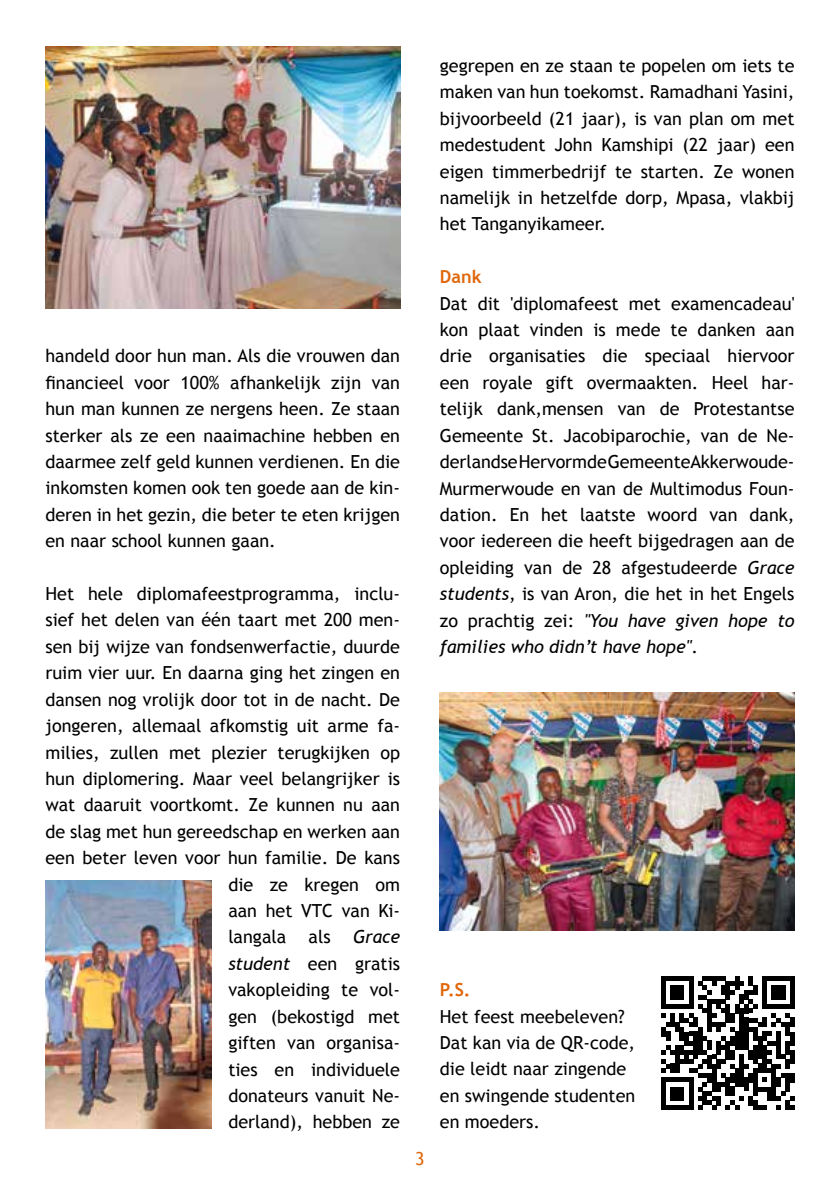
<style>
.page{position:relative;width:840px;height:1191px;background:#fff}
.page>*{position:absolute;margin:0;border:0;box-sizing:border-box;transform-origin:0 0}
.t1{font:18px/26.4px "Trebuchet MS";color:#000;text-align:justify}
.t2{font:700 18px "Trebuchet MS";color:#e0670b}
.t3{font:18px "Trebuchet MS";color:#e0670b}
.s1{font-style:italic}
</style>
<div class="page">
<img style="left:45px;top:47px;width:355px;height:261px">
<img style="left:439px;top:692px;width:355px;height:238px">
<img style="left:45px;top:881px;width:166px;height:247px">
<svg style="left:661px;top:976px;width:133px;height:133px"></svg>
<p class="t1" style="left:45px;top:343px;width:356px">handeld door hun man. Als die vrouwen dan financieel voor 100% afhankelijk zijn van hun man kunnen ze nergens heen. Ze staan sterker als ze een naaimachine hebben en daarmee zelf geld kunnen verdienen. En die inkomsten komen ook ten goede aan de kin&shy;deren in het gezin, die beter te eten krijgen en naar school kunnen gaan.</p>
<p class="t1" style="left:45px;top:580px;width:356px;text-align:right">Het hele diplomafeestprogramma, inclu&shy;sief het delen van één taart met 200 men&shy;sen bij wijze van fondsenwerfactie, duurde ruim vier uur. En daarna ging het zingen en dansen nog vrolijk door tot in de nacht. De jongeren, allemaal afkomstig uit arme fa&shy;milies, zullen met plezier terugkijken op hun diplomering. Maar veel belangrijker is wat daaruit voortkomt. Ze kunnen nu aan de slag met hun gereedschap en werken aan een beter leven voor hun familie. De kans die ze kregen om<br>aan het VTC van Ki-<br>langala als <span class="s1">Grace<br>student</span> een gratis<br>vakopleiding te vol-<br>gen (bekostigd met<br>giften van organisa-<br>ties en individuele<br>donateurs vanuit Ne-<br>derland), hebben ze</p>
<p class="t1" style="left:439px;top:53px;width:356px">gegrepen en ze staan te popelen om iets te maken van hun toekomst. Ramadhani Yasini, bijvoorbeeld (21 jaar), is van plan om met medestudent John Kamshipi (22 jaar) een eigen timmerbedrijf te starten. Ze wonen namelijk in hetzelfde dorp, Mpasa, vlakbij het Tanganyikameer.</p>
<p class="t2" style="left:439px;top:265px;width:43px">Dank</p>
<p class="t1" style="left:439px;top:290px;width:356px">Dat dit 'diplomafeest met examencadeau' kon plaat vinden is mede te danken aan drie organisaties die speciaal hiervoor een royale gift overmaakten. Heel har&shy;telijk dank,mensen van de Protestantse Gemeente St. Jacobiparochie, van de Ne&shy;derlandse Hervormde Gemeente Akkerwoude-Murmerwoude en van de Multimodus Foun&shy;dation. En het laatste woord van dank, voor iedereen die heeft bijgedragen aan de opleiding van de 28 afgestudeerde <span class="s1">Grace students</span>, is van Aron, die het in het Engels zo prachtig zei: <span class="s1">"You have given hope to families who didn’t have hope"</span>.</p>
<p class="t3" style="left:415px;top:1147px;width:11px">3</p>
<p class="t2" style="left:439px;top:978px;width:32px">P.S.</p>
<p class="t1" style="left:439px;top:1003px;width:197px;text-align:left">Het feest meebeleven?<br>Dat kan via de QR-code, die leidt naar zingende en swingende studenten en moeders.</p>
</div>
